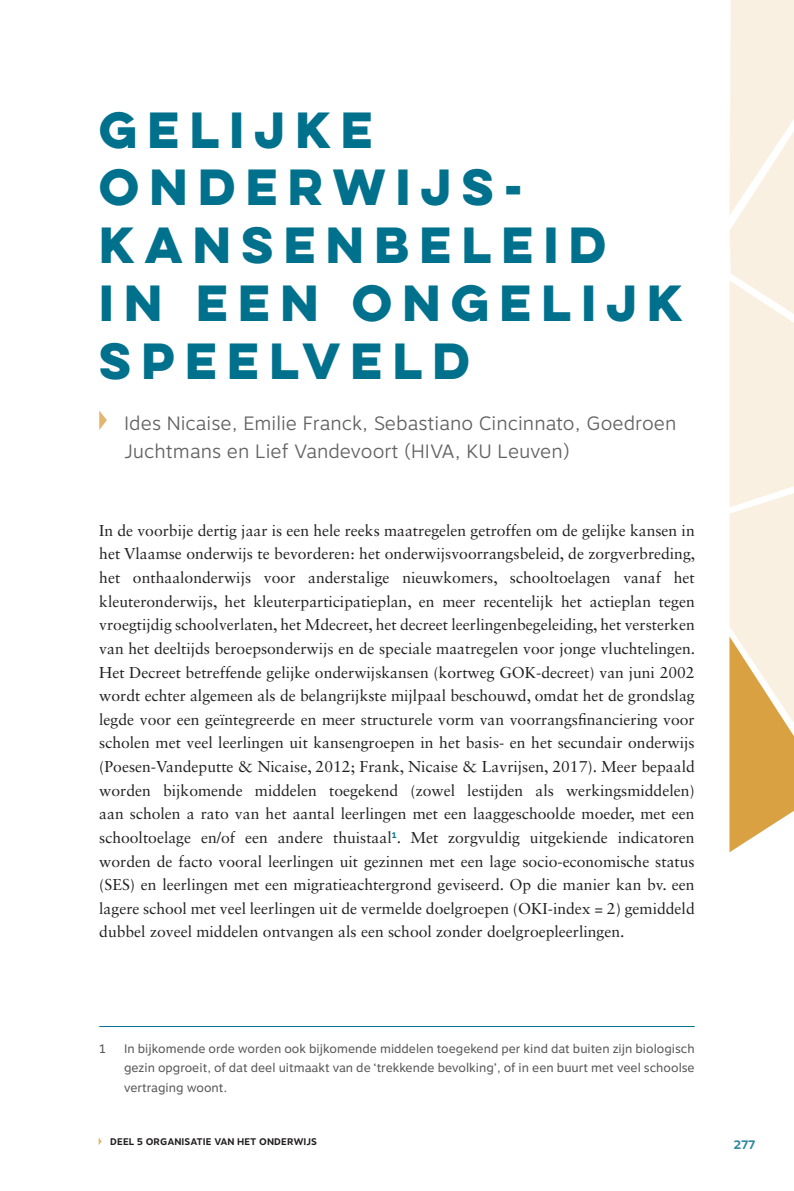
<style>
.page{position:relative;width:794px;height:1191px;background:#fff}
.page>*{position:absolute;margin:0;border:0;box-sizing:border-box;transform-origin:0 0}
.TITEL_0{font:700 45.5px/57.8px "Lulo Clean W01 One";color:#00718d}
.auteurs{font:300 19.25px/28px "Motiva Sans";color:#636366}
.t1{font:15.75px/23.6px "Sabon LT Std";color:#231f20;text-align:justify}
.voetnotentekst{font:12.25px/19.2px "Motiva Sans";color:#57585a;text-align:justify}
.t2{font:700 12.25px "Motiva Sans";color:#3189a2}
.t3{font:700 9.62px "Motiva Sans";letter-spacing:.01em;color:#231f20}
</style>
<div class="page">
<svg style="left:99px;top:1138px;width:3px;height:7px"></svg>
<svg style="left:729px;top:0;width:65px;height:852px"></svg>
<svg style="left:99px;top:410px;width:8px;height:20px"></svg>
<hr style="left:99px;top:1026px;width:595px;height:1px;background:#00718d">
<p class="TITEL_0" style="left:99px;top:100px;width:595px">GELIJKE<br>ONDERWIJS-<br>KANSENBELEID<br>IN EEN ONGELIJK<br>SPEELVELD</p>
<p class="auteurs" style="left:124px;top:409px;width:554px">Ides Nicaise, Emilie Franck, Sebastiano Cincinnato, Goedroen<br>Juchtmans en Lief Vandevoort (HIVA, KU Leuven)</p>
<p class="t1" style="left:99px;top:518px;width:597px">In de voorbije dertig jaar is een hele reeks maatregelen getroffen om de gelijke kansen in het Vlaamse onderwijs te bevorderen: het onderwijsvoorrangsbeleid, de zorgverbreding, het onthaalonderwijs voor anderstalige nieuwkomers, schooltoelagen vanaf het kleuteronderwijs, het kleuterparticipatieplan, en meer recentelijk het actieplan tegen vroegtijdig schoolverlaten, het Mdecreet, het decreet leerlingenbegeleiding, het versterken van het deeltijds beroepsonderwijs en de speciale maatregelen voor jonge vluchtelingen.<br>Het Decreet betreffende gelijke onderwijskansen (kortweg GOK-decreet) van juni 2002 wordt echter algemeen als de belangrijkste mijlpaal beschouwd, omdat het de grondslag legde voor een geïntegreerde en meer structurele vorm van voorrangsfinanciering voor scholen met veel leerlingen uit kansengroepen in het basis- en het secundair onderwijs (Poesen-Vandeputte &amp; Nicaise, 2012; Frank, Nicaise &amp; Lavrijsen, 2017). Meer bepaald worden bijkomende middelen toegekend (zowel lestijden als werkingsmiddelen) aan scholen a rato van het aantal leerlingen met een laaggeschoolde moeder, met een schooltoelage en/of een andere thuistaal<sup>1</sup>. Met zorgvuldig uitgekiende indicatoren worden de facto vooral leerlingen uit gezinnen met een lage socio-economische status (SES) en leerlingen met een migratieachtergrond geviseerd. Op die manier kan bv. een lagere school met veel leerlingen uit de vermelde doelgroepen (OKI-index = 2) gemiddeld dubbel zoveel middelen ontvangen als een school zonder doelgroepleerlingen.</p>
<p class="voetnotentekst" style="left:99px;top:1039px;width:8px">1</p>
<p class="voetnotentekst" style="left:124px;top:1039px;width:572px">In bijkomende orde worden ook bijkomende middelen toegekend per kind dat buiten zijn biologisch gezin opgroeit, of dat deel uitmaakt van de ‘trekkende bevolking’, of in een buurt met veel schoolse vertraging woont.</p>
<p class="t3" style="left:110px;top:1134px;width:208px">DEEL 5 ORGANISATIE VAN HET ONDERWIJS</p>
<p class="t2" style="left:733px;top:1135px;width:23px">277</p>
</div>
